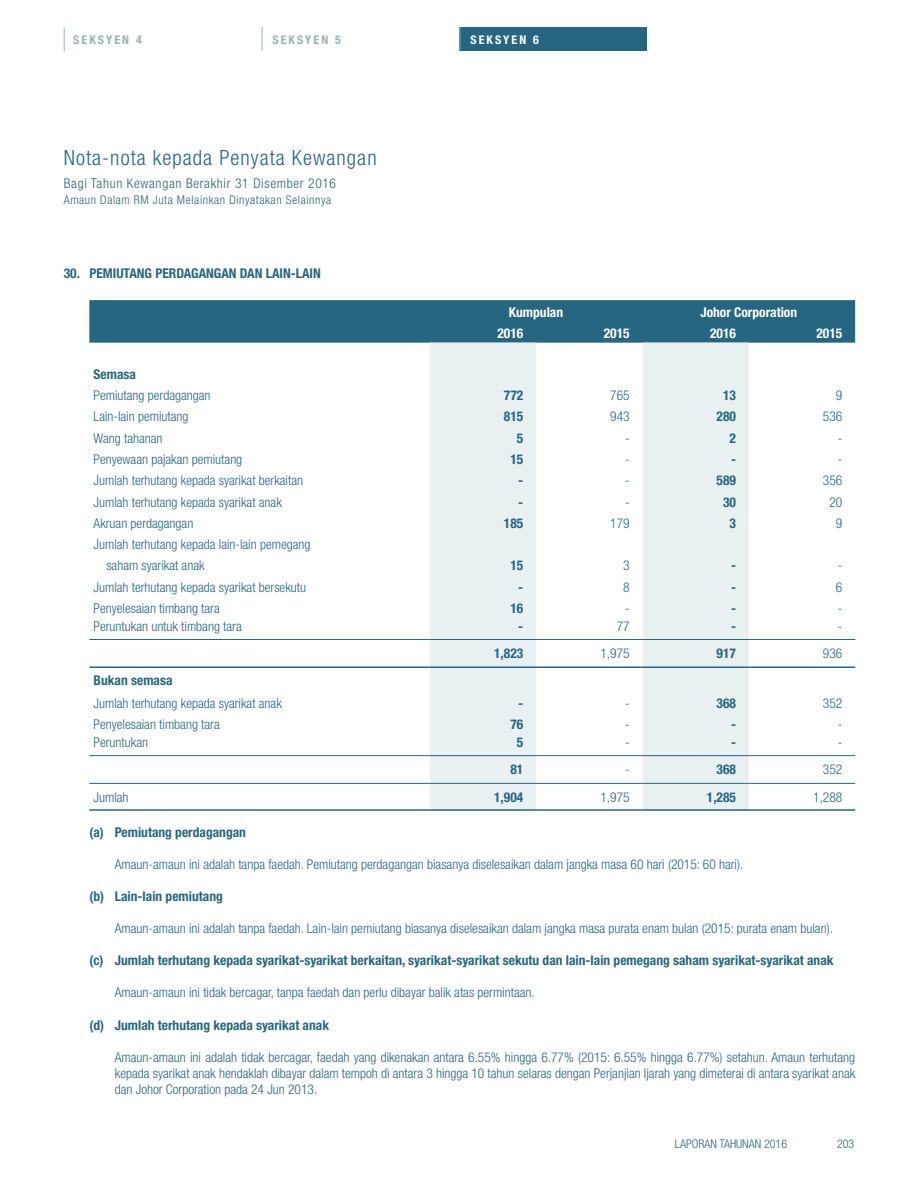
<style>
.page{position:relative;width:919px;height:1191px;background:#fff}
.page>*{position:absolute;margin:0;border:0;box-sizing:border-box;transform-origin:0 0}
.t1{font:300 condensed 21px "Helvetica Neue LT Std";letter-spacing:.05em;color:#276681}
.t2{font:300 condensed 13.5px/16px "Helvetica Neue LT Std";color:#276681}
.t3{font:700 condensed 13.5px "Helvetica Neue LT Std";color:#276681}
.t4{font:700 condensed 13.5px "Helvetica Neue LT Std";color:#fff}
.t5{font:300 condensed 13.5px "Helvetica Neue LT Std";letter-spacing:.05em;color:#276681}
.t6{font:300 condensed 12px "Helvetica Neue LT Std";letter-spacing:.05em;color:#276681}
.t7{font:300 condensed 12px "Helvetica Neue LT Std";color:#276681}
.t8{font:700 condensed 12px "Helvetica Neue LT Std";letter-spacing:.17em;color:#93b2c0}
.t9{font:700 condensed 12px "Helvetica Neue LT Std";letter-spacing:.17em;color:#fff}
</style>
<div class="page">
<div style="left:459px;top:28px;width:187px;height:23px;background:#276681"></div>
<svg style="left:64px;top:27px;width:1px;height:24px"></svg>
<svg style="left:261px;top:27px;width:1px;height:24px"></svg>
<svg style="left:459px;top:27px;width:1px;height:24px"></svg>
<div style="left:89px;top:300px;width:766px;height:43px;background:#276681"></div>
<svg style="left:429px;top:343px;width:319px;height:466px;fill:#e9f0f2"></svg>
<hr style="left:89px;top:639px;width:340px;height:1px;background:#276681">
<hr style="left:89px;top:666px;width:340px;height:2px;background:#276681">
<hr style="left:429px;top:639px;width:107px;height:1px;background:#276681">
<hr style="left:429px;top:666px;width:107px;height:2px;background:#276681">
<hr style="left:536px;top:639px;width:106px;height:1px;background:#276681">
<hr style="left:536px;top:666px;width:106px;height:2px;background:#276681">
<hr style="left:642px;top:639px;width:106px;height:1px;background:#276681">
<hr style="left:642px;top:666px;width:106px;height:2px;background:#276681">
<hr style="left:748px;top:639px;width:107px;height:1px;background:#276681">
<hr style="left:748px;top:666px;width:107px;height:2px;background:#276681">
<hr style="left:89px;top:755px;width:340px;height:1px;background:#276681">
<hr style="left:429px;top:755px;width:107px;height:1px;background:#276681">
<hr style="left:536px;top:755px;width:106px;height:1px;background:#276681">
<hr style="left:642px;top:755px;width:106px;height:1px;background:#276681">
<hr style="left:748px;top:755px;width:107px;height:1px;background:#276681">
<hr style="left:89px;top:783px;width:340px;height:1px;background:#276681">
<hr style="left:89px;top:809px;width:340px;height:1px;background:#276681">
<hr style="left:429px;top:783px;width:107px;height:1px;background:#276681">
<hr style="left:429px;top:809px;width:107px;height:1px;background:#276681">
<hr style="left:536px;top:783px;width:106px;height:1px;background:#276681">
<hr style="left:536px;top:809px;width:106px;height:1px;background:#276681">
<hr style="left:642px;top:783px;width:106px;height:1px;background:#276681">
<hr style="left:642px;top:809px;width:106px;height:1px;background:#276681">
<hr style="left:748px;top:783px;width:107px;height:1px;background:#276681">
<hr style="left:748px;top:809px;width:107px;height:1px;background:#276681">
<p class="t8" style="left:73px;top:33px;width:70px">SEKSYEN 4</p>
<p class="t8" style="left:272px;top:33px;width:70px">SEKSYEN 5</p>
<p class="t9" style="left:470px;top:33px;width:70px">SEKSYEN 6</p>
<h1 class="t1" style="left:64px;top:146px;width:314px">Nota-nota kepada Penyata Kewangan</h1>
<p class="t5" style="left:64px;top:175px;width:274px">Bagi Tahun Kewangan Berakhir 31 Disember 2016</p>
<p class="t6" style="left:64px;top:193px;width:269px">Amaun Dalam RM Juta Melainkan Dinyatakan Selainnya</p>
<p class="t3" style="left:64px;top:265px;width:258px">30. PEMIUTANG PERDAGANGAN DAN LAIN-LAIN</p>
<p class="t4" style="left:509px;top:304px;width:56px">Kumpulan</p>
<p class="t4" style="left:700px;top:304px;width:98px">Johor Corporation</p>
<p class="t4" style="left:497px;top:325px;width:27px">2016</p>
<p class="t4" style="left:603px;top:325px;width:27px">2015</p>
<p class="t4" style="left:710px;top:325px;width:27px">2016</p>
<p class="t4" style="left:816px;top:325px;width:27px">2015</p>
<p class="t3" style="left:94px;top:366px;width:44px">Semasa</p>
<p class="t2" style="left:94px;top:387px;width:118px">Pemiutang perdagangan</p>
<p class="t3" style="left:504px;top:387px;width:21px">772</p>
<p class="t2" style="left:610px;top:387px;width:21px">765</p>
<p class="t3" style="left:723px;top:387px;width:14px">13</p>
<p class="t2" style="left:835px;top:387px;width:8px">9</p>
<p class="t2" style="left:94px;top:408px;width:96px">Lain-lain pemiutang</p>
<p class="t3" style="left:504px;top:408px;width:21px">815</p>
<p class="t2" style="left:610px;top:408px;width:21px">943</p>
<p class="t3" style="left:716px;top:408px;width:21px">280</p>
<p class="t2" style="left:822px;top:408px;width:21px">536</p>
<p class="t2" style="left:94px;top:430px;width:70px">Wang tahanan</p>
<p class="t3" style="left:517px;top:430px;width:8px">5</p>
<p class="t2" style="left:625px;top:430px;width:6px">-</p>
<p class="t3" style="left:729px;top:430px;width:8px">2</p>
<p class="t2" style="left:837px;top:430px;width:6px">-</p>
<p class="t2" style="left:94px;top:451px;width:150px">Penyewaan pajakan pemiutang</p>
<p class="t3" style="left:510px;top:451px;width:14px">15</p>
<p class="t2" style="left:625px;top:451px;width:6px">-</p>
<p class="t3" style="left:731px;top:451px;width:6px">-</p>
<p class="t2" style="left:837px;top:451px;width:6px">-</p>
<p class="t2" style="left:94px;top:472px;width:211px">Jumlah terhutang kepada syarikat berkaitan</p>
<p class="t3" style="left:518px;top:472px;width:6px">-</p>
<p class="t2" style="left:625px;top:472px;width:6px">-</p>
<p class="t3" style="left:716px;top:472px;width:21px">589</p>
<p class="t2" style="left:822px;top:472px;width:21px">356</p>
<p class="t2" style="left:94px;top:493px;width:190px">Jumlah terhutang kepada syarikat anak</p>
<p class="t3" style="left:518px;top:493px;width:6px">-</p>
<p class="t2" style="left:625px;top:493px;width:6px">-</p>
<p class="t3" style="left:723px;top:493px;width:14px">30</p>
<p class="t2" style="left:829px;top:493px;width:14px">20</p>
<p class="t2" style="left:94px;top:515px;width:101px">Akruan perdagangan</p>
<p class="t3" style="left:504px;top:515px;width:21px">185</p>
<p class="t2" style="left:610px;top:515px;width:21px">179</p>
<p class="t3" style="left:729px;top:515px;width:8px">3</p>
<p class="t2" style="left:835px;top:515px;width:8px">9</p>
<p class="t2" style="left:106px;top:533px;width:206px;line-height:21.3px;text-indent:-13px">Jumlah terhutang kepada lain-lain pemegang saham syarikat anak</p>
<p class="t3" style="left:510px;top:557px;width:14px">15</p>
<p class="t2" style="left:623px;top:557px;width:8px">3</p>
<p class="t3" style="left:731px;top:557px;width:6px">-</p>
<p class="t2" style="left:837px;top:557px;width:6px">-</p>
<p class="t2" style="left:94px;top:578px;width:214px">Jumlah terhutang kepada syarikat bersekutu</p>
<p class="t3" style="left:518px;top:578px;width:6px">-</p>
<p class="t2" style="left:623px;top:578px;width:8px">8</p>
<p class="t3" style="left:731px;top:578px;width:6px">-</p>
<p class="t2" style="left:835px;top:578px;width:8px">6</p>
<p class="t2" style="left:94px;top:600px;width:128px">Penyelesaian timbang tara</p>
<p class="t3" style="left:510px;top:600px;width:14px">16</p>
<p class="t2" style="left:625px;top:600px;width:6px">-</p>
<p class="t3" style="left:731px;top:600px;width:6px">-</p>
<p class="t2" style="left:837px;top:600px;width:6px">-</p>
<p class="t2" style="left:94px;top:618px;width:150px">Peruntukan untuk timbang tara</p>
<p class="t3" style="left:518px;top:618px;width:6px">-</p>
<p class="t2" style="left:616px;top:618px;width:14px">77</p>
<p class="t3" style="left:731px;top:618px;width:6px">-</p>
<p class="t2" style="left:837px;top:618px;width:6px">-</p>
<p class="t3" style="left:494px;top:644px;width:31px">1,823</p>
<p class="t2" style="left:600px;top:645px;width:31px">1,975</p>
<p class="t3" style="left:716px;top:644px;width:21px">917</p>
<p class="t2" style="left:822px;top:645px;width:21px">936</p>
<p class="t3" style="left:94px;top:672px;width:80px">Bukan semasa</p>
<p class="t2" style="left:94px;top:695px;width:190px">Jumlah terhutang kepada syarikat anak</p>
<p class="t3" style="left:518px;top:695px;width:6px">-</p>
<p class="t2" style="left:625px;top:695px;width:6px">-</p>
<p class="t3" style="left:716px;top:695px;width:21px">368</p>
<p class="t2" style="left:822px;top:695px;width:21px">352</p>
<p class="t2" style="left:94px;top:716px;width:128px">Penyelesaian timbang tara</p>
<p class="t3" style="left:510px;top:716px;width:14px">76</p>
<p class="t2" style="left:625px;top:716px;width:6px">-</p>
<p class="t3" style="left:731px;top:716px;width:6px">-</p>
<p class="t2" style="left:837px;top:716px;width:6px">-</p>
<p class="t2" style="left:94px;top:734px;width:56px">Peruntukan</p>
<p class="t3" style="left:517px;top:734px;width:8px">5</p>
<p class="t2" style="left:625px;top:734px;width:6px">-</p>
<p class="t3" style="left:731px;top:734px;width:6px">-</p>
<p class="t2" style="left:837px;top:734px;width:6px">-</p>
<p class="t3" style="left:510px;top:761px;width:14px">81</p>
<p class="t2" style="left:625px;top:761px;width:6px">-</p>
<p class="t3" style="left:716px;top:761px;width:21px">368</p>
<p class="t2" style="left:822px;top:761px;width:21px">352</p>
<p class="t2" style="left:94px;top:788px;width:36px">Jumlah</p>
<p class="t3" style="left:494px;top:788px;width:31px">1,904</p>
<p class="t2" style="left:600px;top:788px;width:31px">1,975</p>
<p class="t3" style="left:706px;top:788px;width:31px">1,285</p>
<p class="t2" style="left:813px;top:788px;width:31px">1,288</p>
<p class="t3" style="left:89px;top:824px;width:158px">(a) Pemiutang perdagangan</p>
<p class="t2" style="left:115px;top:856px;width:630px">Amaun-amaun ini adalah tanpa faedah. Pemiutang perdagangan biasanya diselesaikan dalam jangka masa 60 hari (2015: 60 hari).</p>
<p class="t3" style="left:89px;top:888px;width:135px">(b) Lain-lain pemiutang</p>
<p class="t2" style="left:115px;top:920px;width:719px">Amaun-amaun ini adalah tanpa faedah. Lain-lain pemiutang biasanya diselesaikan dalam jangka masa purata enam bulan (2015: purata enam bulan).</p>
<p class="t3" style="left:89px;top:952px;width:745px">(c) Jumlah terhutang kepada syarikat-syarikat berkaitan, syarikat-syarikat sekutu dan lain-lain pemegang saham syarikat-syarikat anak</p>
<p class="t2" style="left:115px;top:984px;width:421px">Amaun-amaun ini tidak bercagar, tanpa faedah dan perlu dibayar balik atas permintaan.</p>
<p class="t3" style="left:89px;top:1016px;width:241px">(d) Jumlah terhutang kepada syarikat anak</p>
<p class="t2" style="left:115px;top:1048px;width:741px;text-align:justify">Amaun-amaun ini adalah tidak bercagar, faedah yang dikenakan antara 6.55% hingga 6.77% (2015: 6.55% hingga 6.77%) setahun. Amaun terhutang kepada syarikat anak hendaklah dibayar dalam tempoh di antara 3 hingga 10 tahun selaras dengan Perjanjian Ijarah yang dimeterai di antara syarikat anak dan Johor Corporation pada 24 Jun 2013.</p>
<p class="t7" style="left:674px;top:1136px;width:114px">LAPORAN TAHUNAN 2016</p>
<p class="t6" style="left:837px;top:1136px;width:19px">203</p>
</div>
